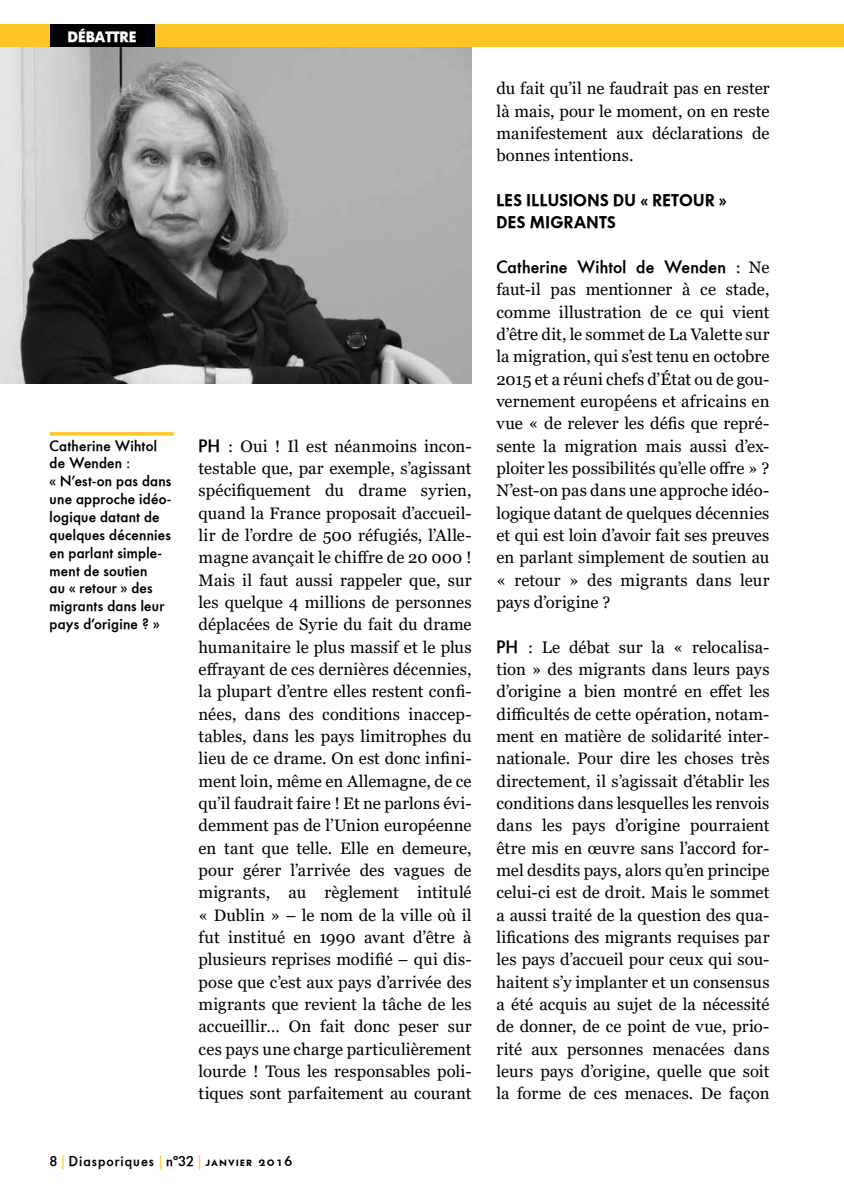
<style>
.page{position:relative;width:844px;height:1191px;background:#fff}
.page>*{position:absolute;margin:0;border:0;box-sizing:border-box;transform-origin:0 0}
.t1{font:17.5px "Futura Serie BQ Medium";letter-spacing:.01em;color:#000}
.t2{font:16.62px/22.4px "Georgia";color:#000;text-align:justify}
.t3{font:16.62px/22.4px "Futura Serie BQ Demi Bold SC";letter-spacing:.02em;color:#000}
.t4{font:14.88px/17.8px "Futura Serie BQ Medium";letter-spacing:.015em;color:#000}
.t5{font:14.7px "Futura Serie BQ Bold";color:#fff}
.t6{font:14px "Futura Serie BQ Medium";letter-spacing:.07em;color:#000}
.s1{font-family:"Futura Serie BQ Medium";font-size:17.5px}
.s2{font-family:"Futura Serie BQ Book";color:#ffc425}
.s3{font-family:"Futura Serie BQ Medium SC"}
.s4{font-family:"Georgia";font-size:16.62px}
</style>
<div class="page">
<div style="left:0;top:25px;width:843px;height:22px;background:#ffc425"></div>
<svg style="left:843px;top:25px;width:1px;height:22px"></svg>
<div style="left:50px;top:25px;width:104px;height:22px;background:#000"></div>
<img style="left:0;top:47px;width:471px;height:337px">
<hr style="left:50px;top:432px;width:124px;height:3px;background:#ffc425">
<p class="t5" style="left:67px;top:27px;width:71px">DÉBATTRE</p>
<p class="t4" style="left:50px;top:436px;width:123px">Catherine Wihtol de Wenden :<br>« N’est-on pas dans une approche idéo&shy;logique datant de quelques décennies en parlant simple&shy;ment de soutien<br>au « retour » des migrants dans leur pays d’origine ? »</p>
<p class="t2" style="left:198px;top:435px;width:274px"><span class="s1">PH :</span> Oui ! Il est néanmoins incon&shy;testable que, par exemple, s’agissant spécifiquement du drame syrien, quand la France proposait d’accueil&shy;lir de l’ordre de 500 réfugiés, l’Alle&shy;magne avançait le chiffre de 20 000 !<br>Mais il faut aussi rappeler que, sur les quelque 4 millions de personnes déplacées de Syrie du fait du drame humanitaire le plus massif et le plus effrayant de ces dernières décennies, la plupart d’entre elles restent confi&shy;nées, dans des conditions inaccep&shy;tables, dans les pays limitrophes du lieu de ce drame. On est donc infini&shy;ment loin, même en Allemagne, de ce qu’il faudrait faire ! Et ne parlons évi&shy;demment pas de l’Union européenne en tant que telle. Elle en demeure, pour gérer l’arrivée des vagues de migrants, au règlement intitulé « Dublin » – le nom de la ville où il fut institué en 1990 avant d’être à plusieurs reprises modifié – qui dis&shy;pose que c’est aux pays d’arrivée des migrants que revient la tâche de les accueillir… On fait donc peser sur ces pays une charge particulièrement lourde ! Tous les responsables poli&shy;tiques sont parfaitement au courant</p>
<p class="t6" style="left:50px;top:1153px;width:244px">8 <span class="s2">|</span> Diasporiques <span class="s2">|</span> nº32 <span class="s2">|</span> <span class="s3">janvier 2016</span></p>
<p class="t2" style="left:496px;top:78px;width:274px">du fait qu’il ne faudrait pas en rester là mais, pour le moment, on en reste manifestement aux déclarations de bonnes intentions.</p>
<p class="t3" style="left:496px;top:189px;width:232px">LES ILLUSIONS DU « RETOUR »<br>DES MIGRANTS</p>
<p class="t1" style="left:496px;top:257px;width:274px">Catherine Wihtol de Wenden : <span class="s4">Ne</span></p>
<p class="t2" style="left:496px;top:279px;width:274px">faut-il pas mentionner à ce stade, comme illustration de ce qui vient d’être dit, le sommet de La Valette sur la migration, qui s’est tenu en octobre 2015 et a réuni chefs d’État ou de gou&shy;vernement européens et africains en vue « de relever les défis que repré&shy;sente la migration mais aussi d’ex&shy;ploiter les possibilités qu’elle offre » ?<br>N’est-on pas dans une approche idéo&shy;logique datant de quelques décennies et qui est loin d’avoir fait ses preuves en parlant simplement de soutien au « retour » des migrants dans leur pays d’origine ?</p>
<p class="t2" style="left:496px;top:636px;width:274px"><span class="s1">PH :</span> Le débat sur la « relocalisa&shy;tion » des migrants dans leurs pays d’origine a bien montré en effet les difficultés de cette opération, notam&shy;ment en matière de solidarité inter&shy;nationale. Pour dire les choses très directement, il s’agissait d’établir les conditions dans lesquelles les renvois dans les pays d’origine pourraient être mis en œuvre sans l’accord for&shy;mel desdits pays, alors qu’en principe celui-ci est de droit. Mais le sommet a aussi traité de la question des qua&shy;lifications des migrants requises par les pays d’accueil pour ceux qui sou&shy;haitent s’y implanter et un consensus a été acquis au sujet de la nécessité de donner, de ce point de vue, prio&shy;rité aux personnes menacées dans leurs pays d’origine, quelle que soit la forme de ces menaces. De façon</p>
</div>
